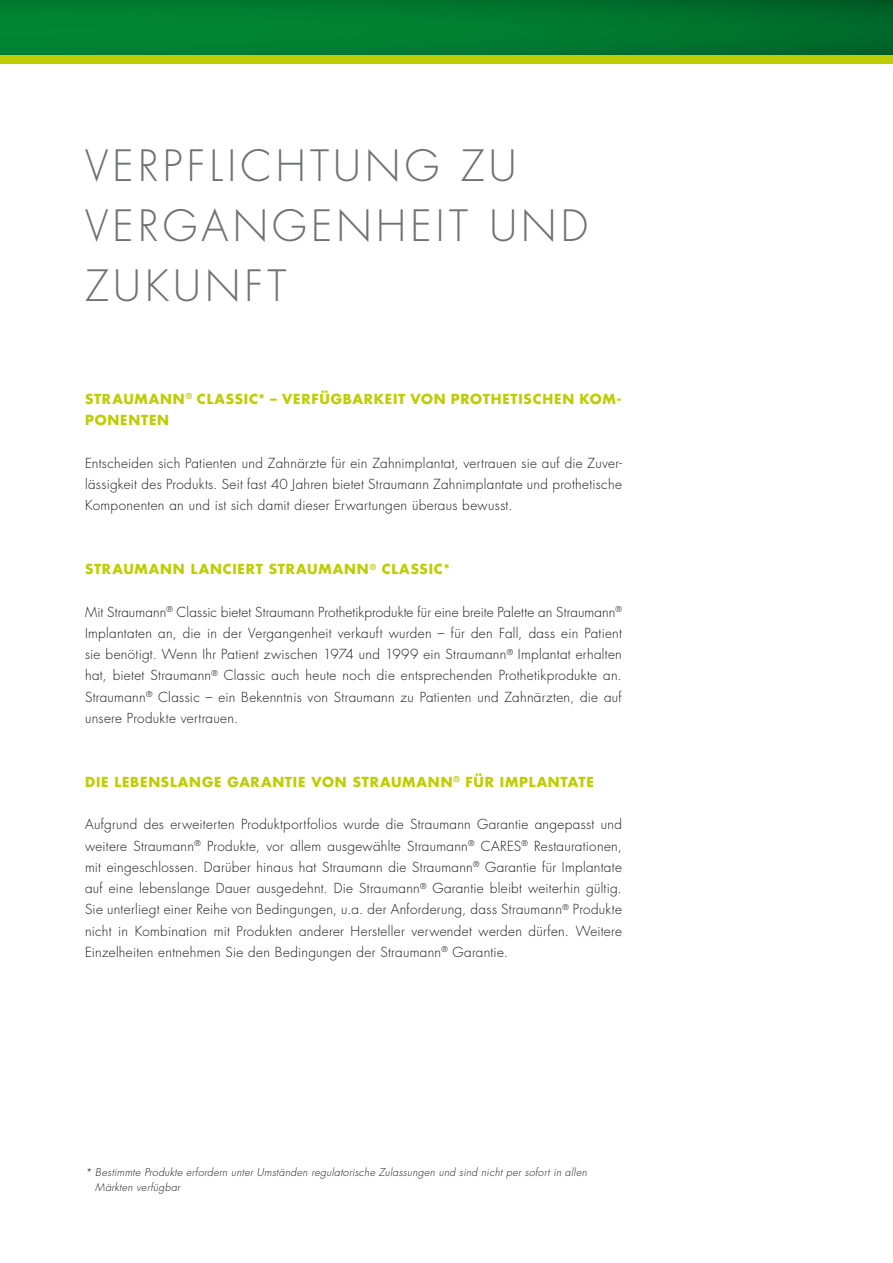
<style>
.page{position:relative;width:893px;height:1263px;background:#fff}
.page>*{position:absolute;margin:0;border:0;box-sizing:border-box;transform-origin:0 0}
.t1{font:300 42px/60px "Futura LT";letter-spacing:.1em;color:#707172}
.t2{font:300 13.5px/21.3px "Futura LT";letter-spacing:.02em;color:#1a171c;text-align:justify}
.t3{font:700 13.5px/21.3px "Futura LT";letter-spacing:.055em;color:#bdcd00}
.t4{font:italic 300 10.5px/15px "Futura LT";letter-spacing:.03em;color:#1a171c}
</style>
<div class="page">
<div style="left:0;top:0;width:893px;height:59px;background:linear-gradient(to right,#008934,#00692a)"></div>
<div style="left:0;top:55px;width:893px;height:9px;background:#bdcd00"></div>
<h1 class="t1" style="left:85px;top:137px;width:505px">VERPFLICHTUNG ZU<br>VERGANGENHEIT UND<br>ZUKUNFT</h1>
<p class="t3" style="left:85px;top:388px;width:538px">STRAUMANN<sup>®</sup> CLASSIC* – VERFÜGBARKEIT VON PROTHETISCHEN KOM-<br>PONENTEN</p>
<p class="t2" style="left:85px;top:453px;width:538px">Entscheiden sich Patienten und Zahnärzte für ein Zahnimplantat, vertrauen sie auf die Zuver&shy;lässigkeit des Produkts. Seit fast 40 Jahren bietet Straumann Zahnimplantate und prothetische Komponenten an und ist sich damit dieser Erwartungen überaus bewusst.</p>
<p class="t3" style="left:85px;top:558px;width:116px">STRAUMANN LANCIERT</p>
<p class="t3" style="left:269px;top:558px;width:182px">STRAUMANN<sup>®</sup> CLASSIC*</p>
<p class="t2" style="left:85px;top:601px;width:538px">Mit Straumann<sup>®</sup> Classic bietet Straumann Prothetikprodukte für eine breite Palette an Straumann<sup>® </sup>Implantaten an, die in der Vergangenheit verkauft wurden – für den Fall, dass ein Patient sie benötigt. Wenn Ihr Patient zwischen 1974 und 1999 ein Straumann<sup>®</sup> Implantat erhalten hat, bietet Straumann<sup>®</sup> Classic auch heute noch die entsprechenden Prothetikprodukte an.<br>Straumann<sup>®</sup> Classic – ein Bekenntnis von Straumann zu Patienten und Zahnärzten, die auf unsere Produkte vertrauen.</p>
<p class="t3" style="left:85px;top:771px;width:510px">DIE LEBENSLANGE GARANTIE VON STRAUMANN<sup>®</sup> FÜR IMPLANTATE</p>
<p class="t2" style="left:85px;top:814px;width:538px">Aufgrund des erweiterten Produktportfolios wurde die Straumann Garantie angepasst und weitere Straumann<sup>®</sup> Produkte, vor allem ausgewählte Straumann<sup>®</sup> CARES<sup>®</sup> Restaurationen, mit eingeschlossen. Darüber hinaus hat Straumann die Straumann<sup>®</sup> Garantie für Implantate auf eine lebenslange Dauer ausgedehnt. Die Straumann<sup>®</sup> Garantie bleibt weiterhin gültig.<br>Sie unterliegt einer Reihe von Bedingungen, u.a. der Anforderung, dass Straumann<sup>®</sup> Produkte nicht in Kombination mit Produkten anderer Hersteller verwendet werden dürfen. Weitere Einzelheiten entnehmen Sie den Bedingungen der Straumann<sup>®</sup> Garantie.</p>
<p class="t4" style="left:95px;top:1165px;width:493px;text-indent:-10px">* Bestimmte Produkte erfordern unter Umständen regulatorische Zulassungen und sind nicht per sofort in allen<br>Märkten verfügbar</p>
</div>
